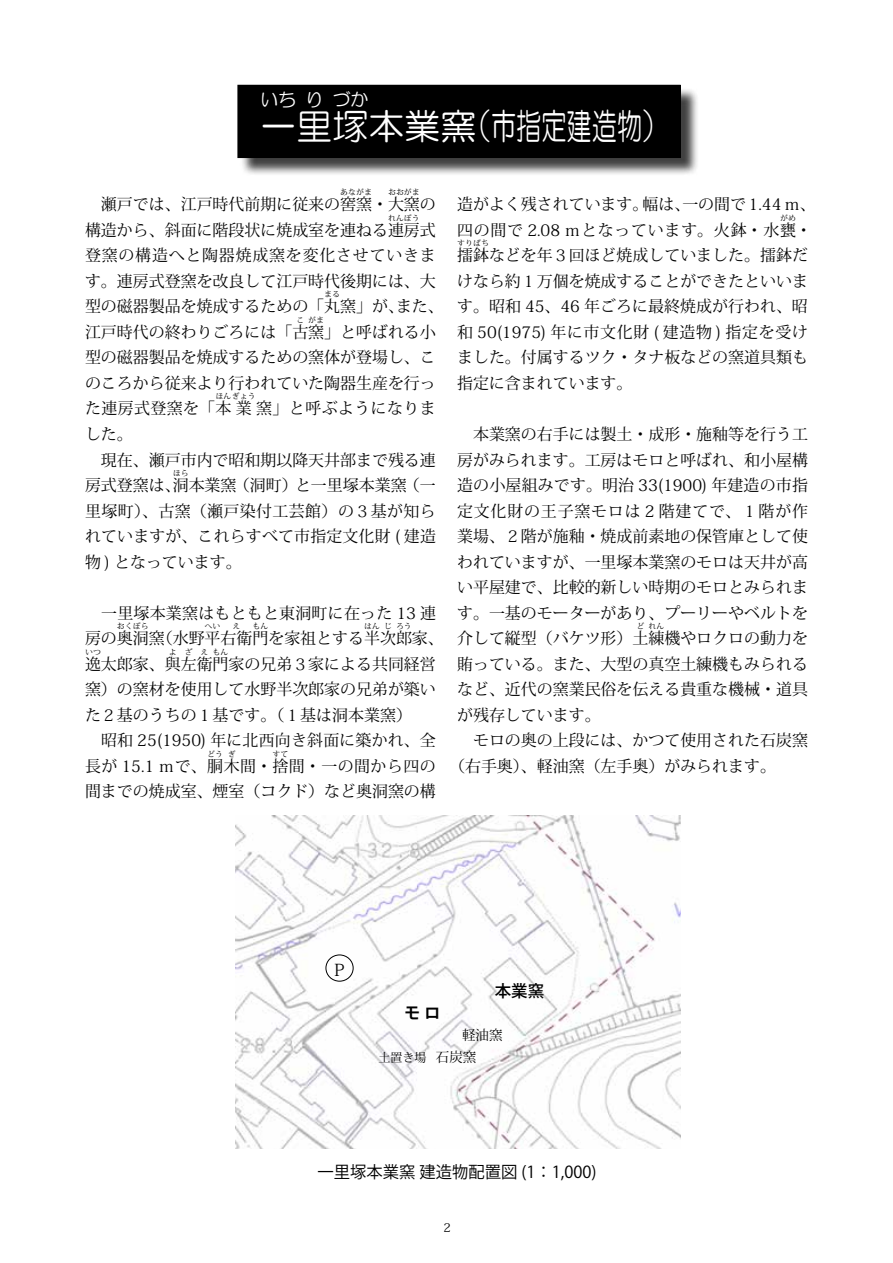
<style>
.page{position:relative;width:893px;height:1263px;background:#fff}
.page>*{position:absolute;margin:0;border:0;box-sizing:border-box;transform-origin:0 0}
.t1{font:36px "HG Maru Gothic MPRO";color:#fff}
.t2{font:18px "HG Maru Gothic MPRO";color:#fff}
.t3{font:16.5px "Koz Go Pro";color:#000}
.t4{font:500 16.5px "Koz Go Pro";color:#000}
.t5{font:16.5px "Koz Min Pro";color:#000}
.t6{font:700 16.5px "Koz Go Pr 6 N";color:#000}
.t7{font:15.9px/25.5px "Koz Min Pro";color:#000}
.t8{font:13.5px/21.3px "Koz Min Pro";color:#000}
.t9{font:12px "Koz Min Pro";color:#000}
.t10{font:7.95px "Koz Min Pro";color:#000}
</style>
<div class="page">
<div style="left:240px;top:87px;width:459px;height:89px;background:#000;opacity:.75"></div>
<div style="left:238px;top:85px;width:442px;height:73px;background:#000"></div>
<img style="left:235px;top:815px;width:445px;height:334px">
<div style="left:326px;top:955px;width:27px;height:26px;border:1px solid #000;border-radius:50%"></div>
<p class="t2" style="left:260px;top:90px;width:37px">いち</p>
<p class="t2" style="left:305px;top:90px;width:19px">り</p>
<p class="t2" style="left:332px;top:90px;width:37px">づか</p>
<h1 class="t1" style="left:260px;top:108px;width:408px">一里塚本業窯（市指定建造物）</h1>
<p class="t10" style="left:340px;top:187px;width:33px">あながま</p>
<p class="t10" style="left:388px;top:187px;width:33px">おおがま</p>
<p class="t7" style="left:85px;top:217px;width:352px">構造から、斜面に階段状に焼成室を連ねる連房式</p>
<p class="t7" style="left:85px;top:191px;width:352px">　瀬戸では、江戸時代前期に従来の窖窯・大窯の</p>
<p class="t10" style="left:388px;top:212px;width:33px">れんぼう</p>
<p class="t7" style="left:85px;top:242px;width:360px">登窯の構造へと陶器焼成窯を変化させていきます。連房式登窯を改良して江戸時代後期には、大型の磁器製品を焼成するための「丸窯」が、また、</p>
<p class="t10" style="left:324px;top:289px;width:17px">まる</p>
<p class="t7" style="left:85px;top:319px;width:352px">江戸時代の終わりごろには「古窯」と呼ばれる小</p>
<p class="t10" style="left:296px;top:314px;width:9px">こ</p>
<p class="t10" style="left:308px;top:314px;width:17px">がま</p>
<p class="t7" style="left:85px;top:344px;width:352px;text-align:justify">型の磁器製品を焼成するための窯体が登場し、このころから従来より行われていた陶器生産を行った連房式登窯を「本業窯」と呼ぶようになりま</p>
<p class="t10" style="left:216px;top:391px;width:42px">ほんぎょう</p>
<p class="t7" style="left:85px;top:421px;width:352px">した。<br>　現在、瀬戸市内で昭和期以降天井部まで残る連房式登窯は、洞本業窯（洞町）と一里塚本業窯（一</p>
<p class="t10" style="left:173px;top:467px;width:17px">ほら</p>
<p class="t7" style="left:85px;top:497px;width:352px;text-align:justify">里塚町）、古窯（瀬戸染付工芸館）の３基が知られていますが、これらすべて市指定文化財 ( 建造物 ) となっています。</p>
<p class="t7" style="left:85px;top:599px;width:360px">　一里塚本業窯はもともと東洞町に在った 13 連房の奥洞窯（水野平右衛門を家祖とする半次郎家、</p>
<p class="t10" style="left:117px;top:620px;width:33px">おくぼら</p>
<p class="t10" style="left:205px;top:620px;width:17px">へい</p>
<p class="t10" style="left:233px;top:620px;width:9px">え</p>
<p class="t10" style="left:252px;top:620px;width:17px">もん</p>
<p class="t10" style="left:364px;top:620px;width:17px">はん</p>
<p class="t10" style="left:384px;top:620px;width:9px">じ</p>
<p class="t10" style="left:396px;top:620px;width:17px">ろう</p>
<p class="t7" style="left:85px;top:650px;width:352px">逸太郎家、與左衛門家の兄弟３家による共同経営</p>
<p class="t10" style="left:85px;top:646px;width:17px">いつ</p>
<p class="t10" style="left:169px;top:646px;width:9px">よ</p>
<p class="t10" style="left:185px;top:646px;width:9px">ざ</p>
<p class="t10" style="left:201px;top:646px;width:9px">え</p>
<p class="t10" style="left:213px;top:646px;width:17px">もん</p>
<p class="t7" style="left:85px;top:676px;width:352px">窯）の窯材を使用して水野半次郎家の兄弟が築いた２基のうちの１基です。（１基は洞本業窯）<br>　昭和 25(1950) 年に北西向き斜面に築かれ、全長が 15.1 ｍで、胴木間・捨間・一の間から四の</p>
<p class="t10" style="left:207px;top:748px;width:17px">どう</p>
<p class="t10" style="left:228px;top:748px;width:9px">ぎ</p>
<p class="t10" style="left:273px;top:748px;width:17px">すて</p>
<p class="t7" style="left:85px;top:778px;width:352px">間までの焼成室、煙室（コクド）など奥洞窯の構</p>
<p class="t7" style="left:457px;top:191px;width:360px">造がよく残されています。幅は、一の間で 1.44 ｍ、四の間で 2.08 ｍとなっています。火鉢・水甕・</p>
<p class="t10" style="left:780px;top:212px;width:17px">がめ</p>
<p class="t7" style="left:457px;top:242px;width:352px">擂鉢などを年３回ほど焼成していました。擂鉢だ</p>
<p class="t10" style="left:457px;top:238px;width:33px">すりばち</p>
<p class="t7" style="left:457px;top:268px;width:352px;text-align:justify">けなら約１万個を焼成することができたといいます。昭和 45、46 年ごろに最終焼成が行われ、昭和 50(1975) 年に市文化財 ( 建造物 ) 指定を受けました。付属するツク・タナ板などの窯道具類も指定に含まれています。</p>
<p class="t7" style="left:457px;top:421px;width:352px;text-align:justify">　本業窯の右手には製土・成形・施釉等を行う工房がみられます。工房はモロと呼ばれ、和小屋構造の小屋組みです。明治 33(1900) 年建造の市指定文化財の王子窯モロは 2 階建てで、１階が作業場、２階が施釉・焼成前素地の保管庫として使われていますが、一里塚本業窯のモロは天井が高い平屋建で、比較的新しい時期のモロとみられます。一基のモーターがあり、プーリーやベルトを介して縦型（バケツ形）土練機やロクロの動力を</p>
<p class="t10" style="left:636px;top:620px;width:9px">ど</p>
<p class="t10" style="left:648px;top:620px;width:17px">れん</p>
<p class="t7" style="left:457px;top:650px;width:352px">賄っている。また、大型の真空土練機もみられる</p>
<p class="t7" style="left:457px;top:676px;width:352px">など、近代の窯業民俗を伝える貴重な機械・道具</p>
<p class="t7" style="left:457px;top:701px;width:145px">が残存しています。</p>
<p class="t7" style="left:457px;top:727px;width:352px">　モロの奥の上段には、かつて使用された石炭窯</p>
<p class="t7" style="left:449px;top:752px;width:328px">（右手奥）、軽油窯（左手奥）がみられます。</p>
<p class="t5" style="left:315px;top:958px;width:34px">　Ｐ</p>
<p class="t4" style="left:495px;top:981px;width:51px">本業窯</p>
<p class="t6" style="left:404px;top:1003px;width:38px">モ ロ</p>
<p class="t9" style="left:378px;top:1049px;width:50px">土置き場</p>
<p class="t8" style="left:436px;top:1024px;width:68px;text-indent:26px">軽油窯石炭窯</p>
<p class="t3" style="left:318px;top:1161px;width:280px">一里塚本業窯 建造物配置図 (1：1,000)</p>
<p class="t9" style="left:443px;top:1219px;width:9px">2</p>
</div>
